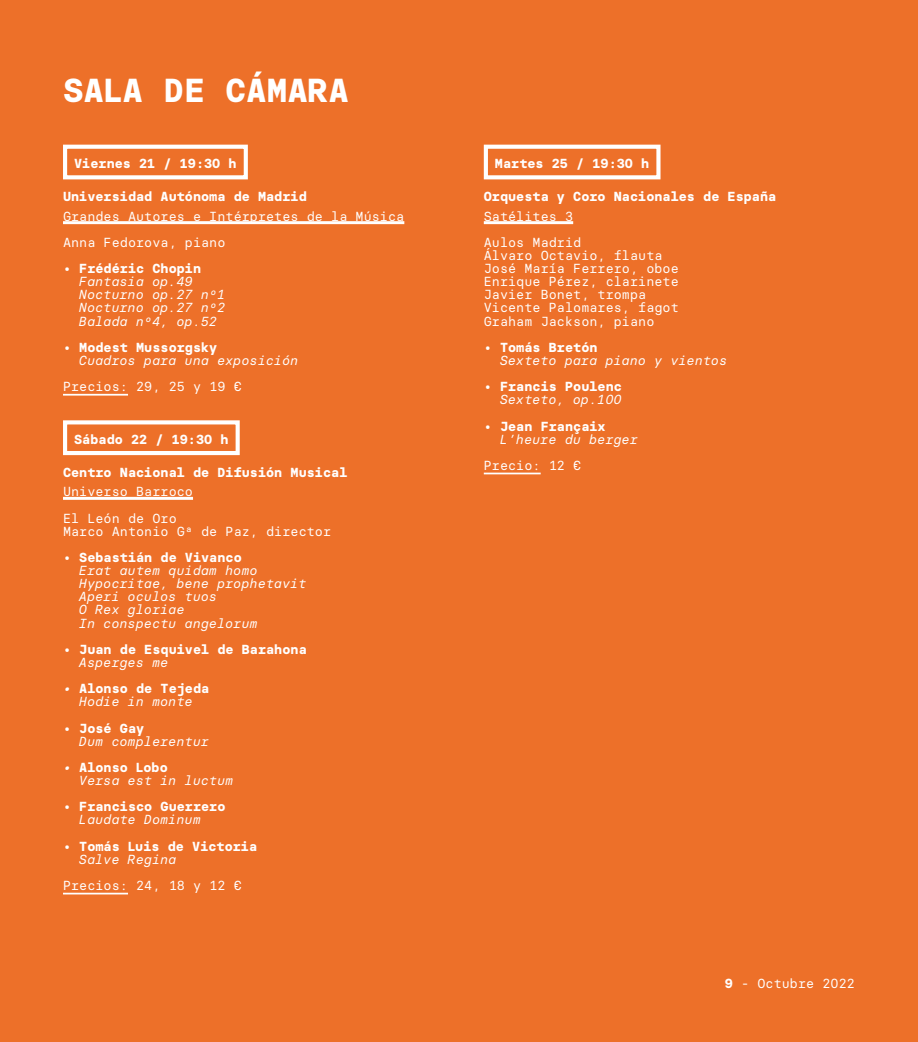
<style>
.page{position:relative;width:918px;height:1042px;background:#ed7029}
.page>*{position:absolute;margin:0;border:0;box-sizing:border-box;transform-origin:0 0}
.t1{font:700 33.25px "Basier Circle Mono";color:#fff}
.t2{font:700 13.12px/13.1px "Basier Circle Mono";color:#fff;text-align:center}
.t3{font:13.12px/13.1px "Basier Circle Mono";color:#fff}
.t4{font:italic 13.12px/13.1px "Basier Circle Mono";color:#fff}
.s1{font-weight:400;font-style:italic}
.s2{font-weight:700;font-style:normal}
.s3{font-weight:700}
</style>
<div class="page">
<hr style="left:63px;top:221px;width:341px;height:3px;background:#fff">
<hr style="left:63px;top:394px;width:65px;height:2px;background:#fff">
<hr style="left:63px;top:497px;width:130px;height:3px;background:#fff">
<hr style="left:63px;top:893px;width:65px;height:1px;background:#fff">
<div style="left:63px;top:145px;width:185px;height:34px;border:4px solid #fff"></div>
<div style="left:63px;top:420px;width:177px;height:35px;border:4px solid #fff"></div>
<hr style="left:484px;top:221px;width:89px;height:3px;background:#fff">
<hr style="left:484px;top:473px;width:57px;height:1px;background:#fff">
<div style="left:484px;top:145px;width:176px;height:34px;border:4px solid #fff"></div>
<h1 class="t1" style="left:63px;top:70px;width:288px">SALA DE CÁMARA</h1>
<p class="t2" style="left:74px;top:157px;width:164px">Viernes 21 / 19:30 h</p>
<p class="t2" style="left:63px;top:190px;width:245px">Universidad Autónoma de Madrid</p>
<p class="t3" style="left:63px;top:203px;width:343px;line-height:26.2px">Grandes Autores e Intérpretes de la Música<br>Anna Fedorova, piano</p>
<p class="t2" style="left:63px;top:262px;width:140px">• Frédéric Chopin</p>
<p class="t4" style="left:79px;top:275px;width:148px">Fantasia op.49<br>Nocturno op.27 nº1<br>Nocturno op.27 nº2<br>Balada nº4, op.52</p>
<p class="t2" style="left:63px;top:340px;width:156px">• Modest Mussorgsky</p>
<p class="t4" style="left:79px;top:353px;width:221px">Cuadros para una exposición</p>
<p class="t3" style="left:63px;top:380px;width:180px">Precios: 29, 25 y 19 €</p>
<p class="t2" style="left:74px;top:433px;width:156px">Sábado 22 / 19:30 h</p>
<p class="t2" style="left:63px;top:465px;width:286px">Centro Nacional de Difusión Musical</p>
<p class="t3" style="left:63px;top:478px;width:131px;line-height:26.2px">Universo Barroco<br>El León de Oro</p>
<p class="t3" style="left:63px;top:524px;width:270px">Marco Antonio Gª de Paz, director</p>
<p class="t2" style="left:63px;top:550px;width:180px">• Sebastián de Vivanco</p>
<p class="t4" style="left:79px;top:563px;width:229px">Erat autem quidam homo<br>Hypocritae, bene prophetavit<br>Aperi oculos tuos<br>O Rex gloriae<br>In conspectu angelorum</p>
<p class="t2" style="left:63px;top:642px;width:245px">• Juan de Esquivel de Barahona</p>
<p class="t4" style="left:79px;top:655px;width:91px">Asperges me</p>
<p class="t2" style="left:63px;top:682px;width:148px"><span class="s1">•</span> Alonso de Tejeda<br><span class="s1">Hodie in monte</span></p>
<p class="t2" style="left:63px;top:721px;width:83px">• José Gay</p>
<p class="t4" style="left:79px;top:734px;width:131px">Dum complerentur</p>
<p class="t4" style="left:79px;top:760px;width:156px;text-indent:-16px">• <span class="s2">Alonso Lobo<br></span>Versa est in luctum</p>
<p class="t2" style="left:63px;top:800px;width:164px">• Francisco Guerrero</p>
<p class="t4" style="left:79px;top:813px;width:123px">Laudate Dominum</p>
<p class="t2" style="left:63px;top:839px;width:196px">• Tomás Luis de Victoria</p>
<p class="t4" style="left:79px;top:852px;width:99px">Salve Regina</p>
<p class="t3" style="left:63px;top:878px;width:180px">Precios: 24, 18 y 12 €</p>
<p class="t2" style="left:495px;top:157px;width:156px">Martes 25 / 19:30 h</p>
<p class="t2" style="left:484px;top:190px;width:294px">Orquesta y Coro Nacionales de España</p>
<p class="t3" style="left:484px;top:203px;width:99px;line-height:26.2px">Satélites 3<br>Aulos Madrid</p>
<p class="t3" style="left:484px;top:248px;width:196px">Álvaro Octavio, flauta<br>José María Ferrero, oboe<br>Enrique Pérez, clarinete<br>Javier Bonet, trompa<br>Vicente Palomares, fagot<br>Graham Jackson, piano</p>
<p class="t2" style="left:484px;top:340px;width:115px">• Tomás Bretón</p>
<p class="t4" style="left:500px;top:353px;width:229px">Sexteto para piano y vientos</p>
<p class="t2" style="left:484px;top:380px;width:140px">• Francis Poulenc</p>
<p class="t4" style="left:500px;top:393px;width:123px">Sexteto, op.100</p>
<p class="t2" style="left:484px;top:419px;width:123px">• Jean Françaix</p>
<p class="t4" style="left:500px;top:432px;width:140px">L’heure du berger</p>
<p class="t3" style="left:484px;top:458px;width:99px">Precio: 12 €</p>
<p class="t3" style="left:725px;top:976px;width:131px"><span class="s3">9</span> - Octubre 2022</p>
</div>
